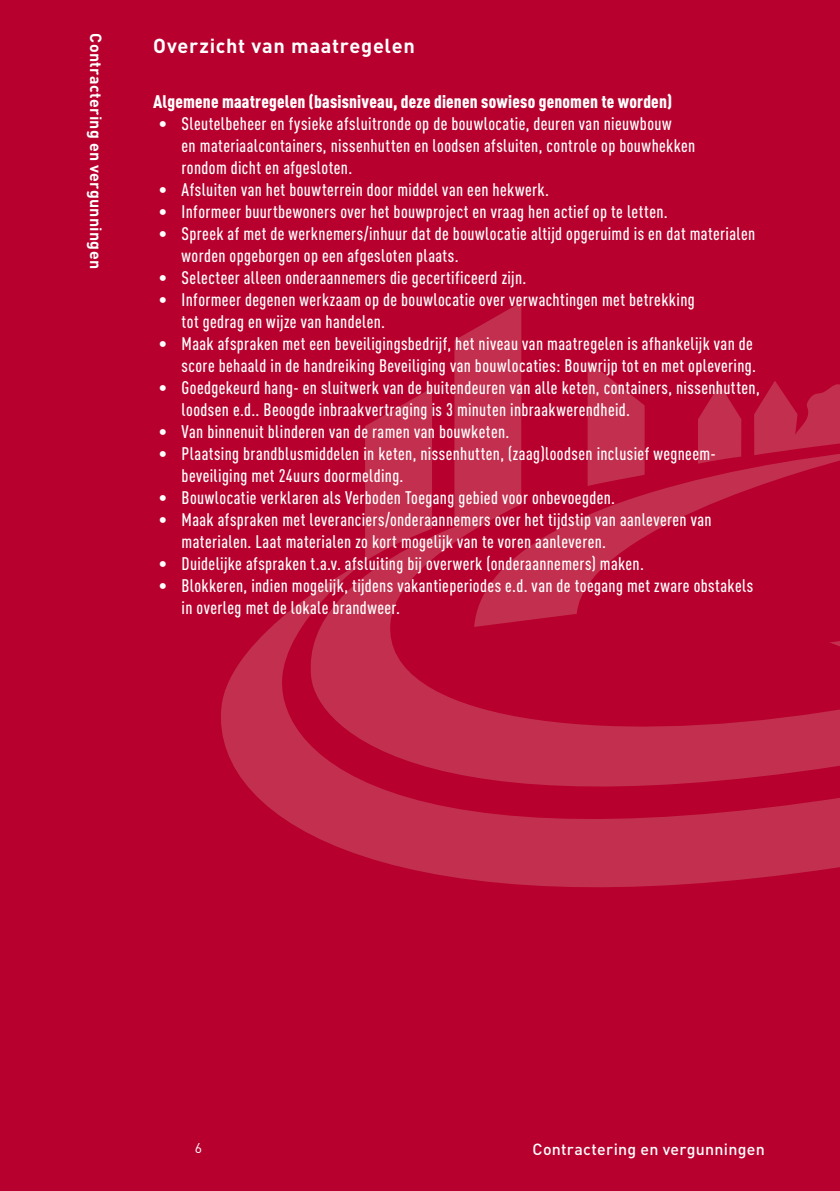
<style>
.page{position:relative;width:840px;height:1191px;background:#fff}
.page>*{position:absolute;margin:0;border:0;box-sizing:border-box;transform-origin:0 0}
.t1{font:700 20px "DIN";letter-spacing:.035em;color:#fff}
.t2{font:500 18px/22px "DIN Cond";letter-spacing:.02em;color:#fff}
.t3{font:900 18px "DIN Cond";letter-spacing:.01em;color:#fff}
.t4{font:700 16px "DIN";letter-spacing:.015em;color:#fff}
.t5{font:500 16px "DIN";letter-spacing:.015em;color:#fff}
.t6{font:14px "DIN";color:#fff}
</style>
<div class="page">
<div style="left:113px;top:0;width:726px;height:1191px;background:#b7002e"></div>
<svg style="left:454px;top:302px;width:67px;height:202px;background:#c12949"></svg>
<svg style="left:587px;top:361px;width:57px;height:89px"></svg>
<svg style="left:474px;top:450px;width:365px;height:54px"></svg>
<svg style="left:697px;top:384px;width:44px;height:80px"></svg>
<svg style="left:753px;top:381px;width:86px;height:74px"></svg>
<svg style="left:221px;top:605px;width:618px;height:283px;fill:#c32f4e"></svg>
<svg style="left:298px;top:504px;width:541px;height:341px"></svg>
<svg style="left:828px;top:621px;width:11px;height:238px"></svg>
<svg style="left:365px;top:388px;width:67px;height:173px"></svg>
<div style="left:0;top:0;width:114px;height:1191px;background:#b7002e"></div>
<p class="t4" style="left:106px;top:33px;width:237px;rotate:90deg">Contractering en vergunningen</p>
<p class="t1" style="left:153px;top:32px;width:263px">Overzicht van maatregelen</p>
<p class="t3" style="left:153px;top:90px;width:520px">Algemene maatregelen (basisniveau, deze dienen sowieso genomen te worden)</p>
<p class="t2" style="left:181px;top:112px;width:515px;text-indent:-23px">• Sleutelbeheer en fysieke afsluitronde op de bouwlocatie, deuren van nieuwbouw<br>en materiaalcontainers, nissenhutten en loodsen afsluiten, controle op bouwhekken rondom dicht en afgesloten.</p>
<p class="t2" style="left:159px;top:178px;width:391px">• Afsluiten van het bouwterrein door middel van een hekwerk.</p>
<p class="t2" style="left:159px;top:200px;width:510px">• Informeer buurtbewoners over het bouwproject en vraag hen actief op te letten.</p>
<p class="t2" style="left:181px;top:222px;width:575px;text-indent:-23px">• Spreek af met de werknemers/inhuur dat de bouwlocatie altijd opgeruimd is en dat materialen worden opgeborgen op een afgesloten plaats.</p>
<p class="t2" style="left:159px;top:266px;width:369px">• Selecteer alleen onderaannemers die gecertificeerd zijn.</p>
<p class="t2" style="left:181px;top:288px;width:514px;text-indent:-23px">• Informeer degenen werkzaam op de bouwlocatie over verwachtingen met betrekking tot gedrag en wijze van handelen.</p>
<p class="t2" style="left:159px;top:332px;width:598px;text-align:right">• Maak afspraken met een beveiligingsbedrijf, het niveau van maatregelen is afhankelijk van de score behaald in de handreiking Beveiliging van bouwlocaties: Bouwrijp tot en met oplevering.</p>
<p class="t2" style="left:181px;top:376px;width:579px;text-indent:-23px">• Goedgekeurd hang- en sluitwerk van de buitendeuren van alle keten, containers, nissenhutten, loodsen e.d.. Beoogde inbraakvertraging is 3 minuten inbraakwerendheid.</p>
<p class="t2" style="left:159px;top:420px;width:352px">• Van binnenuit blinderen van de ramen van bouwketen.</p>
<p class="t2" style="left:181px;top:442px;width:533px;text-indent:-23px">• Plaatsing brandblusmiddelen in keten, nissenhutten, (zaag)loodsen inclusief wegneem&shy;beveiliging met 24uurs doormelding.</p>
<p class="t2" style="left:159px;top:486px;width:457px">• Bouwlocatie verklaren als Verboden Toegang gebied voor onbevoegden.</p>
<p class="t2" style="left:181px;top:508px;width:531px;text-indent:-23px">• Maak afspraken met leveranciers/onderaannemers over het tijdstip van aanleveren van materialen. Laat materialen zo kort mogelijk van te voren aanleveren.</p>
<p class="t2" style="left:159px;top:552px;width:486px">• Duidelijke afspraken t.a.v. afsluiting bij overwerk (onderaannemers) maken.</p>
<p class="t2" style="left:181px;top:574px;width:573px;text-indent:-23px">• Blokkeren, indien mogelijk, tijdens vakantieperiodes e.d. van de toegang met zware obstakels in overleg met de lokale brandweer.</p>
<p class="t6" style="left:195px;top:1139px;width:9px">6</p>
<p class="t5" style="left:532px;top:1139px;width:234px">Contractering en vergunningen</p>
</div>
